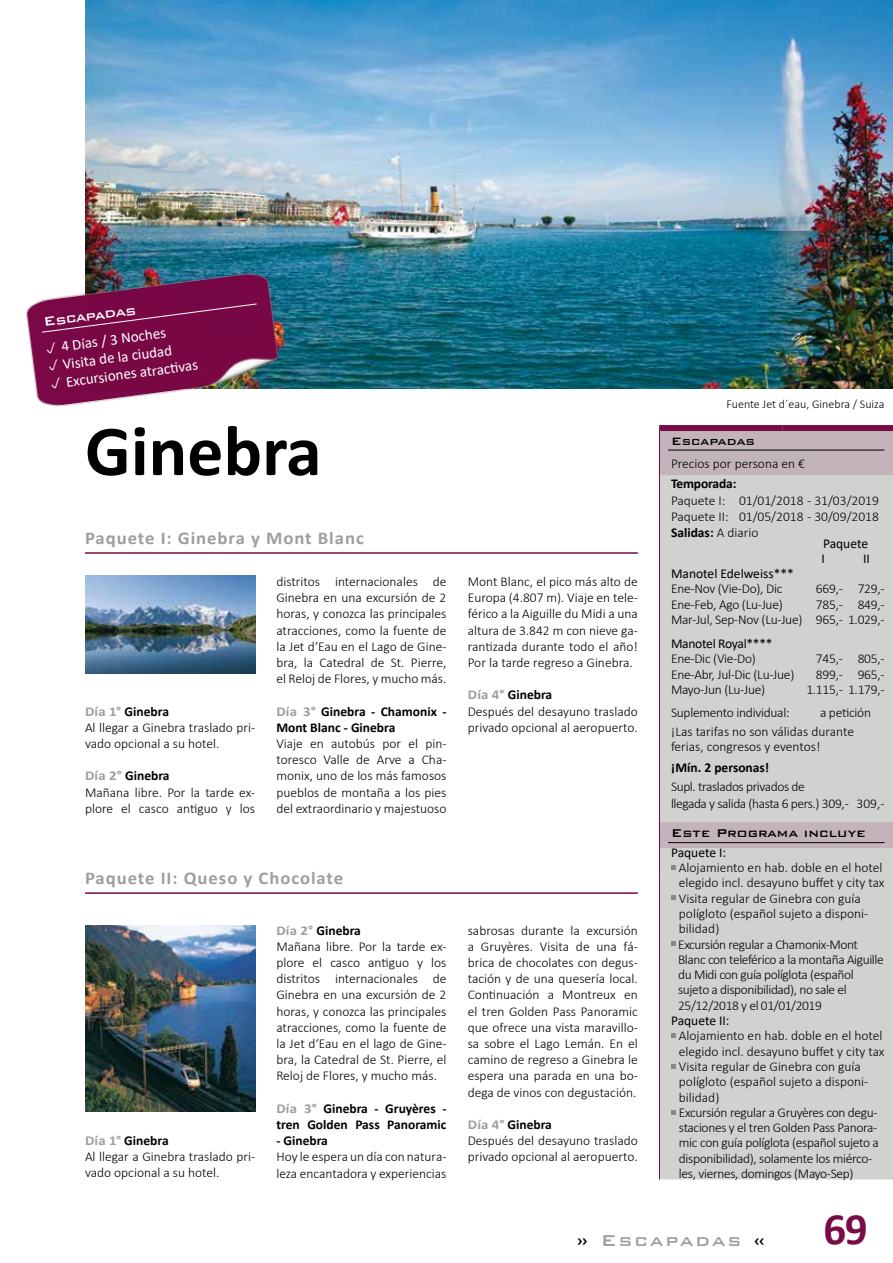
<style>
.page{position:relative;width:893px;height:1263px;background:#fff}
.page>*{position:absolute;margin:0;border:0;box-sizing:border-box;transform-origin:0 0}
.t1{font:700 72px "Calibri";color:#000}
.t2{font:700 45px "Calibri";color:#790b47}
.t3{font:500 21px "Bank Gothic BT";letter-spacing:.1em;color:#9c9e9f}
.t4{font:700 18px "Calibri";letter-spacing:.05em;color:#9c9e9f;scale:1.04 1}
.t5{font:500 16.5px "Bank Gothic BT";color:#fff}
.t6{font:15px/18px "Calibri";color:#fff}
.t7{font:500 15px "Bank Gothic BT";color:#000}
.t8{font:500 14.25px "Bank Gothic BT";color:#000}
.t9{font:300 13.5px/16.2px "Calibri";color:#000}
.t10{font:300 13.5px/15.3px "Calibri";letter-spacing:-.03em;color:#000}
.t11{font:300 13.5px/15.3px "Calibri";letter-spacing:-.025em;color:#000}
.t12{font:300 13.5px/15.3px "Calibri";letter-spacing:-.02em;color:#000;text-align:right}
.t13{font:700 13.5px/16.2px "Calibri";color:#000}
.t14{font:13.5px/15.3px "Calibri";letter-spacing:-.005em;color:#000}
.t15{font:300 12px "Calibri";color:#000}
.s1{font-weight:700;color:#9c9e9f}
.s2{font-weight:700}
.s3{color:#9c9e9f}
.s4{color:#000}
</style>
<div class="page">
<hr style="left:85px;top:552px;width:553px;height:2px;background:#7a0947">
<hr style="left:85px;top:892px;width:553px;height:2px;background:#7a0947">
<div style="left:660px;top:431px;width:233px;height:748px;background:#d1d1cf"></div>
<div style="left:659px;top:425px;width:124px;height:6px;background:#790b47"></div>
<div style="left:783px;top:425px;width:110px;height:6px;background:#790b47"></div>
<hr style="left:659px;top:431px;width:1px;height:447px;background:#790b47">
<hr style="left:659px;top:878px;width:1px;height:301px;background:#790b47">
<div style="left:660px;top:822px;width:233px;height:26px;background:#c3b3ba"></div>
<div style="left:659px;top:432px;width:234px;height:43px;background:#c3b3ba"></div>
<hr style="left:668px;top:450px;width:216px;height:1px;background:#000">
<hr style="left:668px;top:842px;width:216px;height:1px;background:#000">
<svg style="left:671px;top:865px;width:5px;height:5px"></svg>
<svg style="left:671px;top:895px;width:5px;height:5px"></svg>
<svg style="left:671px;top:941px;width:5px;height:5px"></svg>
<svg style="left:671px;top:1033px;width:5px;height:5px"></svg>
<svg style="left:671px;top:1064px;width:5px;height:5px"></svg>
<svg style="left:671px;top:1110px;width:5px;height:4px"></svg>
<img style="left:85px;top:576px;width:170px;height:98px">
<img style="left:85px;top:0;width:808px;height:389px">
<img style="left:26px;top:260px;width:262px;height:147px">
<div style="left:41px;top:303px;width:217px;height:30px;background:#780745"></div>
<img style="left:85px;top:925px;width:170px;height:186px">
<svg style="left:46px;top:342px;width:11px;height:11px"></svg>
<svg style="left:49px;top:359px;width:10px;height:12px"></svg>
<svg style="left:51px;top:377px;width:10px;height:12px"></svg>
<p class="t5" style="left:42px;top:313px;width:95px;rotate:-8deg">Escapadas</p>
<p class="t6" style="left:59px;top:339px;width:135px;rotate:-8deg">4 Días / 3 Noches<br>Visita de la ciudad<br>Excursiones atracti vas</p>
<h1 class="t1" style="left:85px;top:400px;width:238px">Ginebra</h1>
<h3 class="t4" style="left:85px;top:525px;width:270px">Paquete I: Ginebra y Mont Blanc</h3>
<p class="t9" style="left:85px;top:704px;width:172px"><span class="s1">Día 1°</span> <span class="s2">Ginebra<br></span>Al llegar a Ginebra traslado pri&shy;vado opcional a su hotel.</p>
<p class="t9" style="left:85px;top:769px;width:172px"><span class="s1">Día 2°</span> <span class="s2">Ginebra<br></span>Mañana libre. Por la tarde ex&shy;plore el casco antiguo y los</p>
<p class="t9" style="left:276px;top:574px;width:172px;text-align:justify">distritos internacionales de Ginebra en una excursión de 2 horas, y conozca las principales atracciones, como la fuente de la Jet d‘Eau en el Lago de Gine&shy;bra, la Catedral de St. Pierre, el Reloj de Flores, y mucho más.</p>
<p class="t13" style="left:276px;top:704px;width:172px"><span class="s3">Día 3°</span> Ginebra - Chamonix -<br>Mont Blanc - Ginebra</p>
<p class="t9" style="left:276px;top:736px;width:172px;text-align:justify">Viaje en autobús por el pin&shy;toresco Valle de Arve a Cha&shy;monix, uno de los más famosos pueblos de montaña a los pies del extraordinario y majestuoso</p>
<h3 class="t4" style="left:85px;top:865px;width:250px">Paquete II: Queso y Chocolate</h3>
<p class="t9" style="left:85px;top:1133px;width:172px"><span class="s1">Día 1°</span> <span class="s2">Ginebra<br></span>Al llegar a Ginebra traslado pri&shy;vado opcional a su hotel.</p>
<p class="t9" style="left:276px;top:923px;width:172px"><span class="s1">Día 2°</span> <span class="s2">Ginebra<br></span>Mañana libre. Por la tarde ex&shy;plore el casco antiguo y los distritos internacionales de<br>Ginebra en una excursión de 2 horas, y conozca las principales atracciones, como la fuente de la Jet d‘Eau en el lago de Gine&shy;bra, la Catedral de St. Pierre, el<br>Reloj de Flores, y mucho más.</p>
<p class="t13" style="left:276px;top:1101px;width:172px"><span class="s3">Día 3°</span> Ginebra - Gruyères - tren Golden Pass Panoramic</p>
<p class="t13" style="left:276px;top:1133px;width:53px">- Ginebra</p>
<p class="t9" style="left:276px;top:1150px;width:172px">Hoy le espera un día con natura&shy;leza encantadora y experiencias</p>
<p class="t15" style="left:726px;top:396px;width:160px">Fuente Jet d´eau, Ginebra / Suiza</p>
<p class="t9" style="left:468px;top:574px;width:172px;text-align:justify">Mont Blanc, el pico más alto de Europa (4.807 m). Viaje en tele&shy;férico a la Aiguille du Midi a una altura de 3.842 m con nieve ga&shy;rantizada durante todo el año!<br>Por la tarde regreso a Ginebra.</p>
<p class="t9" style="left:468px;top:688px;width:172px"><span class="s1">Día 4°</span> <span class="s2">Ginebra<br></span>Después del desayuno traslado privado opcional al aeropuerto.</p>
<p class="t9" style="left:468px;top:923px;width:172px">sabrosas durante la excursión a Gruyères. Visita de una fá&shy;brica de chocolates con degus&shy;tación y de una quesería local.<br>Continuación a Montreux en el tren Golden Pass Panoramic que ofrece una vista maravillo&shy;sa sobre el Lago Lemán. En el camino de regreso a Ginebra le espera una parada en una bo&shy;dega de vinos con degustación.</p>
<p class="t9" style="left:468px;top:1117px;width:172px"><span class="s1">Día 4°</span> <span class="s2">Ginebra<br></span>Después del desayuno traslado privado opcional al aeropuerto.</p>
<p class="t8" style="left:671px;top:433px;width:86px">Escapadas</p>
<p class="t9" style="left:671px;top:456px;width:135px">Precios por persona en €</p>
<p class="t13" style="left:671px;top:477px;width:67px">Temporada:</p>
<p class="t9" style="left:671px;top:493px;width:209px;text-align:justify">Paquete I: 01/01/2018 - 31/03/2019<br>Paquete II: 01/05/2018 - 30/09/2018<br><span class="s2">Salidas:</span> A diario</p>
<p class="t14" style="left:821px;top:536px;width:48px">Paquete<br>I</p>
<p class="t14" style="left:863px;top:551px;width:8px">II</p>
<p class="t14" style="left:671px;top:567px;width:124px">Manotel Edelweiss***</p>
<p class="t12" style="left:671px;top:582px;width:113px">Ene-Nov (Vie-Do), Dic</p>
<p class="t9" style="left:816px;top:582px;width:70px">669,- 729,-</p>
<p class="t12" style="left:671px;top:598px;width:113px">Ene-Feb, Ago (Lu-Jue)</p>
<p class="t12" style="left:671px;top:598px;width:215px">785,- 849,-<br>Mar-Jul, Sep-Nov (Lu-Jue) 965,- 1.029,-</p>
<p class="t14" style="left:671px;top:637px;width:103px">Manotel Royal****</p>
<p class="t12" style="left:671px;top:652px;width:86px">Ene-Dic (Vie-Do)</p>
<p class="t9" style="left:816px;top:652px;width:70px">745,- 805,-</p>
<p class="t12" style="left:671px;top:668px;width:125px">Ene-Abr, Jul-Dic (Lu-Jue)</p>
<p class="t9" style="left:816px;top:667px;width:70px">899,- 965,-</p>
<p class="t12" style="left:671px;top:683px;width:96px">Mayo-Jun (Lu-Jue)</p>
<p class="t9" style="left:806px;top:682px;width:80px">1.115,- 1.179,-</p>
<p class="t12" style="left:671px;top:705px;width:120px">Suplemento individual:</p>
<p class="t9" style="left:671px;top:703px;width:202px;line-height:19.5px;text-indent:149px">a petición ¡Las tarifas no son válidas durante</p>
<p class="t9" style="left:671px;top:740px;width:151px">ferias, congresos y eventos!</p>
<p class="t13" style="left:671px;top:760px;width:100px">¡Mín. 2 personas!</p>
<p class="t10" style="left:671px;top:780px;width:215px;line-height:16.2px">Supl. traslados privados de<br>llegada y salida (hasta 6 pers.) 309,- 309,-</p>
<p class="t7" style="left:671px;top:825px;width:196px">Este Programa incluye</p>
<p class="t14" style="left:671px;top:845px;width:57px">Paquete I:</p>
<p class="t10" style="left:678px;top:861px;width:208px">Alojamiento en hab. doble en el hotel elegido incl. desayuno buffet y city tax Visita regular de Ginebra con guía polígloto (español sujeto a disponi&shy;bilidad)<br>Excursión regular a Chamonix-Mont Blanc con teleférico a la montaña Aiguille du Midi con guía políglota (español sujeto a disponibilidad), no sale el 25/12/2018 y el 01/01/2019</p>
<p class="t14" style="left:671px;top:1013px;width:60px">Paquete II:</p>
<p class="t11" style="left:679px;top:1029px;width:207px">Alojamiento en hab. doble en el hotel elegido incl. desayuno buffet y city tax Visita regular de Ginebra con guía polígloto (español sujeto a disponi&shy;bilidad)<br>Excursión regular a Gruyères con degu&shy;staciones y el tren Golden Pass Panora&shy;mic con guía políglota (español sujeto a disponibilidad), solamente los miérco&shy;les, viernes, domingos (Mayo-Sep)</p>
<h3 class="t3" style="left:576px;top:1229px;width:190px"><span class="s4">»</span> Escapadas <span class="s4">«</span></h3>
<h2 class="t2" style="left:823px;top:1197px;width:46px">69</h2>
</div>
